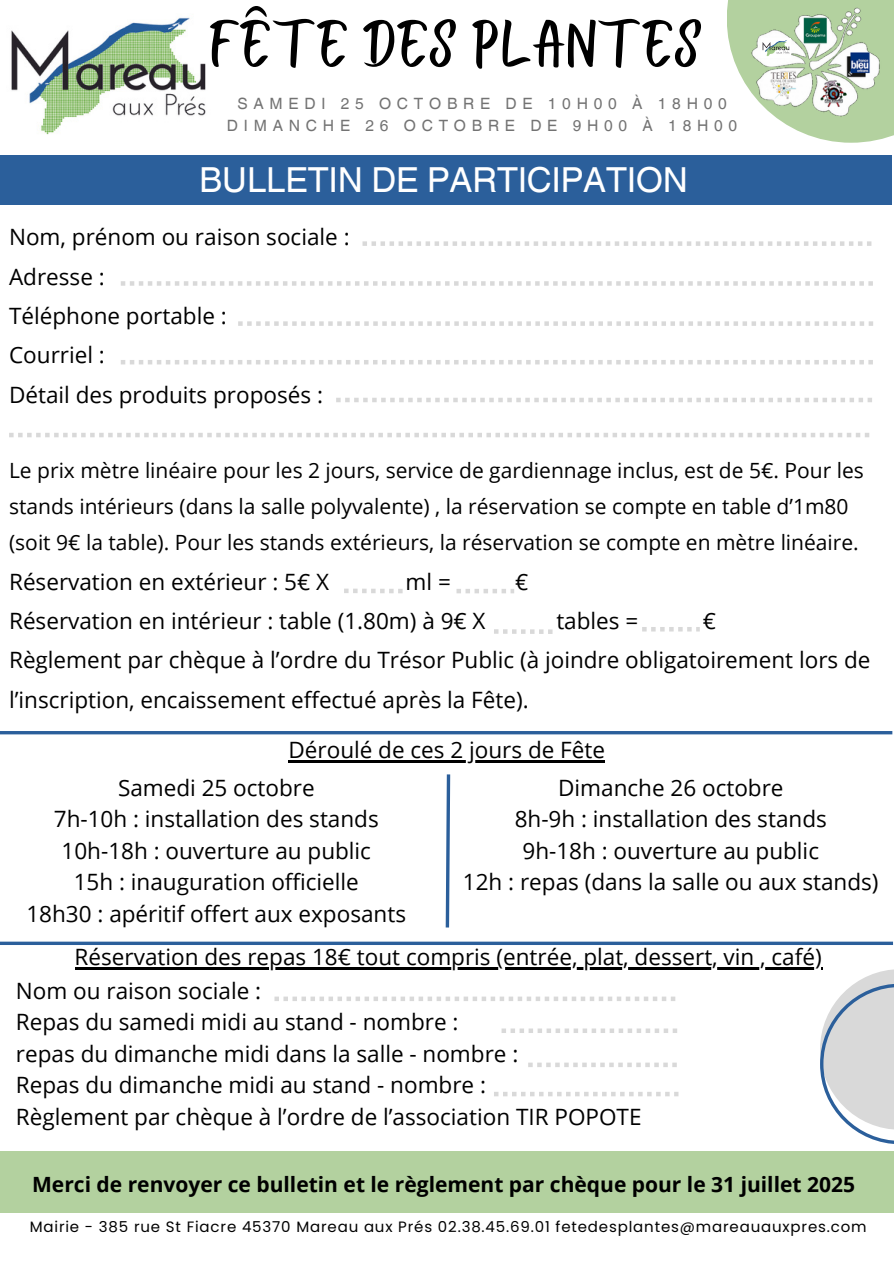
<style>
.page{position:relative;width:894px;height:1264px;background:#fff}
.page>*{position:absolute;margin:0;border:0;box-sizing:border-box;transform-origin:0 0}
.t1{font:67.5px "Bright Sunshine Cap";color:#000}
.t2{font:34.5px "Helvetica World";color:#fff}
.t3{font:22.5px/31.5px "Open Sans";color:#000}
.t4{font:21px/36px "Open Sans";color:#000}
.t5{font:700 21px "Open Sans";color:#000}
.t6{font:15.6px/21.3px "Helvetica World";letter-spacing:.37em;color:#737373;text-align:center}
.t7{font:15px "Poppins";letter-spacing:.055em;color:#000}
</style>
<div class="page">
<div style="left:0;top:1150px;width:893px;height:62px;background:#b3d19f"></div>
<hr style="left:0;top:731px;width:892px;height:3px;background:#2b5f9b">
<svg style="left:445px;top:774px;width:6px;height:154px"></svg>
<svg style="left:727px;top:0;width:166px;height:143px"></svg>
<svg style="left:821px;top:969px;width:72px;height:14px"></svg>
<svg style="left:820px;top:983px;width:73px;height:161px"></svg>
<img style="left:11px;top:17px;width:195px;height:118px">
<div style="left:0;top:156px;width:892px;height:49px;background:#2b5f9b"></div>
<hr style="left:75px;top:967px;width:747px;height:2px;background:#000">
<svg style="left:0;top:941px;width:892px;height:4px;background:#4c78aa"></svg>
<svg style="left:362px;top:241px;width:509px;height:5px"></svg>
<svg style="left:121px;top:281px;width:751px;height:5px"></svg>
<svg style="left:9px;top:433px;width:860px;height:4px"></svg>
<svg style="left:121px;top:360px;width:751px;height:4px"></svg>
<svg style="left:238px;top:321px;width:634px;height:5px"></svg>
<svg style="left:336px;top:398px;width:535px;height:4px"></svg>
<svg style="left:274px;top:996px;width:401px;height:5px"></svg>
<svg style="left:501px;top:1028px;width:176px;height:5px"></svg>
<svg style="left:494px;top:1092px;width:184px;height:4px"></svg>
<svg style="left:528px;top:1062px;width:148px;height:5px"></svg>
<svg style="left:494px;top:629px;width:58px;height:5px"></svg>
<svg style="left:456px;top:589px;width:58px;height:4px"></svg>
<svg style="left:642px;top:627px;width:57px;height:4px"></svg>
<svg style="left:344px;top:588px;width:58px;height:5px"></svg>
<img style="left:741px;top:0;width:152px;height:129px">
<img style="left:760px;top:38px;width:30px;height:19px">
<hr style="left:288px;top:760px;width:317px;height:2px;background:#000">
<h4 class="t1" style="left:210px;top:-1px;width:494px">FÊTE DES PLANTES</h4>
<h5 class="t6" style="left:227px;top:93px;width:511px">SAMEDI 25 OCTOBRE DE 10H00 À 18H00<br>DIMANCHE 26 OCTOBRE DE 9H00 À 18H00</h5>
<h2 class="t2" style="left:199px;top:160px;width:490px">BULLETIN DE PARTICIPATION</h2>
<p class="t3" style="left:9px;top:217px;width:342px;line-height:39.3px">Nom, prénom ou raison sociale :<br>Adresse :<br>Téléphone portable :<br>Courriel :<br>Détail des produits proposés :</p>
<p class="t4" style="left:9px;top:452px;width:856px">Le prix mètre linéaire pour les 2 jours, service de gardiennage inclus, est de 5€. Pour les stands intérieurs (dans la salle polyvalente) , la réservation se compte en table d’1m80 (soit 9€ la table). Pour les stands extérieurs, la réservation se compte en mètre linéaire.</p>
<p class="t3" style="left:9px;top:565px;width:321px">Réservation en extérieur : 5€ X</p>
<p class="t3" style="left:405px;top:565px;width:47px">ml =</p>
<p class="t3" style="left:515px;top:565px;width:15px">€</p>
<p class="t3" style="left:9px;top:604px;width:478px">Réservation en intérieur : table (1.80m) à 9€ X</p>
<p class="t3" style="left:556px;top:604px;width:83px">tables =</p>
<p class="t3" style="left:9px;top:600px;width:862px;line-height:39.3px;text-indent:693px">€<br>Règlement par chèque à l’ordre du Trésor Public (à joindre obligatoirement lors de l’inscription, encaissement effectué après la Fête).</p>
<h4 class="t3" style="left:288px;top:733px;width:318px">Déroulé de ces 2 jours de Fête</h4>
<p class="t3" style="left:26px;top:771px;width:381px;text-align:center">Samedi 25 octobre<br>7h-10h : installation des stands<br>10h-18h : ouverture au public<br>15h : inauguration officielle<br>18h30 : apéritif offert aux exposants</p>
<p class="t3" style="left:463px;top:771px;width:417px;text-align:center">Dimanche 26 octobre<br>8h-9h : installation des stands<br>9h-18h : ouverture au public<br>12h : repas (dans la salle ou aux stands)</p>
<p class="t3" style="left:75px;top:940px;width:748px">Réservation des repas 18€ tout compris (entrée, plat, dessert, vin , café)</p>
<h1 class="t3" style="left:16px;top:974px;width:627px">Nom ou raison sociale :<br>Repas du samedi midi au stand - nombre :<br>repas du dimanche midi dans la salle - nombre :<br>Repas du dimanche midi au stand - nombre :<br>Règlement par chèque à l’ordre de l’association TIR POPOTE</h1>
<p class="t5" style="left:32px;top:1169px;width:824px">Merci de renvoyer ce bulletin et le règlement par chèque pour le 31 juillet 2025</p>
<p class="t7" style="left:30px;top:1216px;width:838px">Mairie - 385 rue St Fiacre 45370 Mareau aux Prés 02.38.45.69.01 fetedesplantes@mareauauxpres.com</p>
</div>
